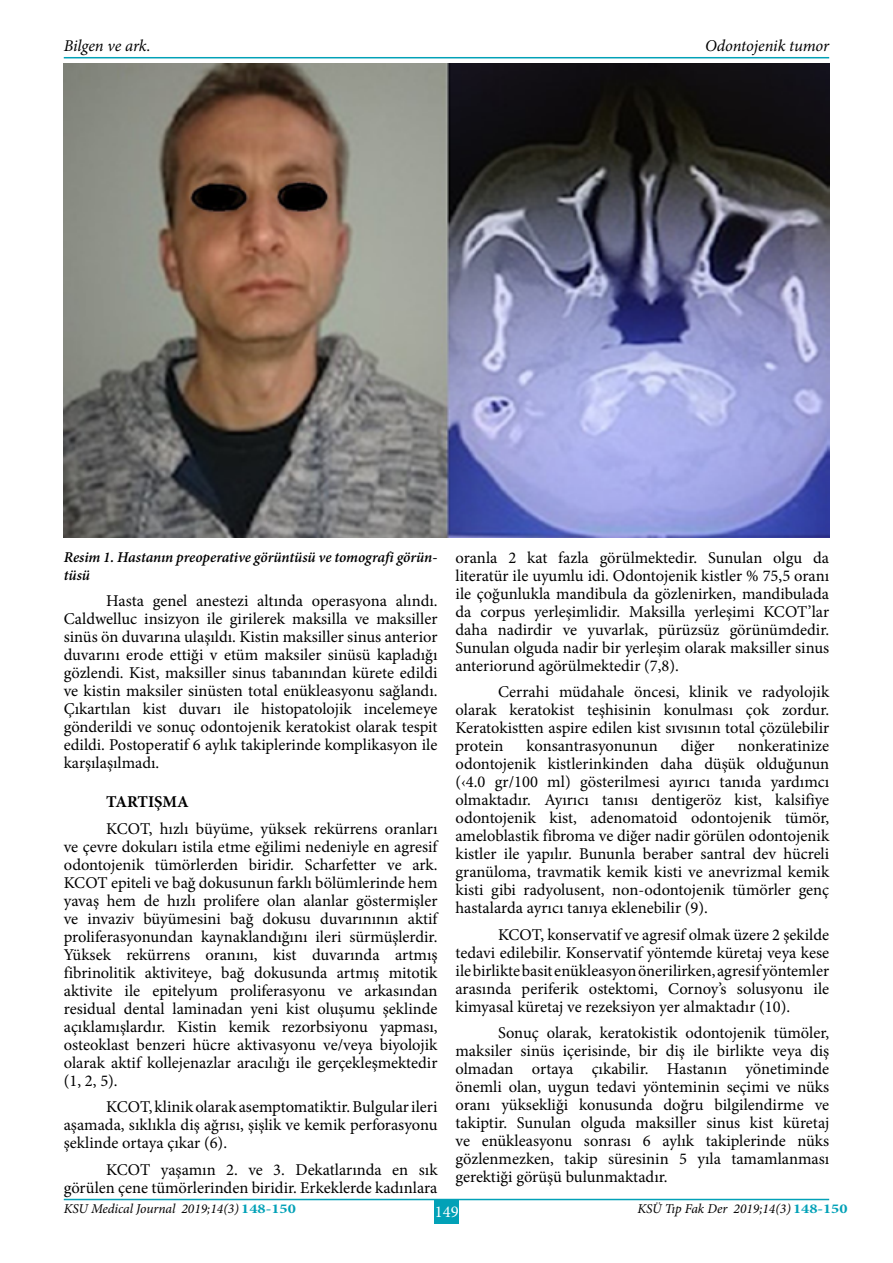
<style>
.page{position:relative;width:893px;height:1263px;background:#fff}
.page>*{position:absolute;margin:0;border:0;box-sizing:border-box;transform-origin:0 0}
.t1{font:16.5px/18px "Minion Pro";color:#000;text-align:justify}
.t2{font:italic 16.5px "Minion Pro";letter-spacing:-.01em;color:#000}
.t3{font:700 16.5px "Minion Pro";color:#000}
.t4{font:16.5px "Minion Pro";color:#fff}
.t5{font:italic 600 15px/18px "Minion Pro";letter-spacing:-.005em;color:#000}
.t6{font:italic 13.5px "Minion Pro";letter-spacing:-.005em;color:#000}
.s1{font-weight:700;font-style:normal;color:#02a1b7}
</style>
<div class="page">
<div style="left:434px;top:1200px;width:25px;height:23px;background:#02a1b7"></div>
<hr style="left:64px;top:1199px;width:765px;height:1px;background:#02a1b7">
<hr style="left:64px;top:57px;width:765px;height:1px;background:#02a1b7">
<img style="left:64px;top:64px;width:765px;height:474px">
<p class="t2" style="left:64px;top:35px;width:88px">Bilgen ve ark.</p>
<p class="t2" style="left:705px;top:35px;width:126px">Odontojenik tumor</p>
<p class="t5" style="left:64px;top:548px;width:375px">Resim 1. Hastanın preoperative görüntüsü ve tomografi görün&shy;tüsü</p>
<p class="t1" style="left:64px;top:592px;width:375px;text-indent:43px">Hasta genel anestezi altında operasyona alındı.<br>Caldwelluc insizyon ile girilerek maksilla ve maksiller sinüs ön duvarına ulaşıldı. Kistin maksiller sinus anterior duvarını erode ettiği v etüm maksiler sinüsü kapladığı gözlendi. Kist, maksiller sinus tabanından kürete edildi ve kistin maksiler sinüsten total enükleasyonu sağlandı.<br>Çıkartılan kist duvarı ile histopatolojik incelemeye gönderildi ve sonuç odontojenik keratokist olarak tespit edildi. Postoperatif 6 aylık takiplerinde komplikasyon ile karşılaşılmadı.</p>
<p class="t3" style="left:106px;top:790px;width:84px">TARTIŞMA</p>
<p class="t1" style="left:64px;top:820px;width:375px;text-indent:43px">KCOT, hızlı büyüme, yüksek rekürrens oranları ve çevre dokuları istila etme eğilimi nedeniyle en agresif odontojenik tümörlerden biridir. Scharfetter ve ark.<br>KCOT epiteli ve bağ dokusunun farklı bölümlerinde hem yavaş hem de hızlı prolifere olan alanlar göstermişler ve invaziv büyümesini bağ dokusu duvarınının aktif proliferasyonundan kaynaklandığını ileri sürmüşlerdir.<br>Yüksek rekürrens oranını, kist duvarında artmış fibrinolitik aktiviteye, bağ dokusunda artmış mitotik aktivite ile epitelyum proliferasyonu ve arkasından residual dental laminadan yeni kist oluşumu şeklinde açıklamışlardır. Kistin kemik rezorbsiyonu yapması, osteoklast benzeri hücre aktivasyonu ve/veya biyolojik olarak aktif kollejenazlar aracılığı ile gerçekleşmektedir (1, 2, 5).</p>
<p class="t1" style="left:64px;top:1098px;width:375px;text-indent:43px">KCOT, klinik olarak asemptomatiktir. Bulgular ileri aşamada, sıklıkla diş ağrısı, şişlik ve kemik perforasyonu şeklinde ortaya çıkar (6).</p>
<p class="t1" style="left:64px;top:1161px;width:375px;text-align:right">KCOT yaşamın 2. ve 3. Dekatlarında en sık görülen çene tümörlerinden biridir. Erkeklerde kadınlara</p>
<p class="t1" style="left:455px;top:548px;width:375px">oranla 2 kat fazla görülmektedir. Sunulan olgu da literatür ile uyumlu idi. Odontojenik kistler % 75,5 oranı ile çoğunlukla mandibula da gözlenirken, mandibulada da corpus yerleşimlidir. Maksilla yerleşimi KCOT’lar daha nadirdir ve yuvarlak, pürüzsüz görünümdedir.<br>Sunulan olguda nadir bir yerleşim olarak maksiller sinus anteriorund agörülmektedir (7,8).</p>
<p class="t1" style="left:455px;top:683px;width:375px;text-indent:43px">Cerrahi müdahale öncesi, klinik ve radyolojik olarak keratokist teşhisinin konulması çok zordur.<br>Keratokistten aspire edilen kist sıvısının total çözülebilir protein</p>
<p class="t1" style="left:455px;top:737px;width:375px;text-indent:282px">nonkeratinize odontojenik kistlerinkinden daha düşük olduğunun (‹4.0 gr/100 ml) gösterilmesi ayırıcı tanıda yardımcı olmaktadır. Ayırıcı tanısı dentigeröz kist, kalsifiye odontojenik kist, adenomatoid odontojenik tümör, ameloblastik fibroma ve diğer nadir görülen odontojenik kistler ile yapılır. Bununla beraber santral dev hücreli granüloma, travmatik kemik kisti ve anevrizmal kemik kisti gibi radyolusent, non-odontojenik tümörler genç hastalarda ayrıcı tanıya eklenebilir (9).</p>
<p class="t1" style="left:455px;top:925px;width:375px;text-indent:43px">KCOT, konservatif ve agresif olmak üzere 2 şekilde tedavi edilebilir. Konservatif yöntemde küretaj veya kese ile birlikte basit enükleasyon önerilirken, agresif yöntemler arasında periferik ostektomi, Cornoy’s solusyonu ile kimyasal küretaj ve rezeksiyon yer almaktadır (10).</p>
<p class="t1" style="left:455px;top:1024px;width:375px;text-indent:43px">Sonuç olarak, keratokistik odontojenik tümöler, maksiler sinüs içerisinde, bir diş ile birlikte veya diş olmadan ortaya çıkabilir. Hastanın yönetiminde önemli olan, uygun tedavi yönteminin seçimi ve nüks oranı yüksekliği konusunda doğru bilgilendirme ve takiptir. Sunulan olguda maksiller sinus kist küretaj ve enükleasyonu sonrası 6 aylık takiplerinde nüks gözlenmezken, takip süresinin 5 yıla tamamlanması gerektiği görüşü bulunmaktadır.</p>
<p class="t1" style="left:527px;top:737px;width:133px">konsantrasyonunun</p>
<p class="t1" style="left:681px;top:737px;width:35px">diğer</p>
<p class="t6" style="left:64px;top:1199px;width:234px">KSU Medical Journal 2019;14(3) <span class="s1">148-150</span></p>
<p class="t4" style="left:435px;top:1201px;width:25px">149</p>
<p class="t6" style="left:637px;top:1199px;width:212px">KSÜ Tıp Fak Der 2019;14(3) <span class="s1">148-150</span></p>
</div>
